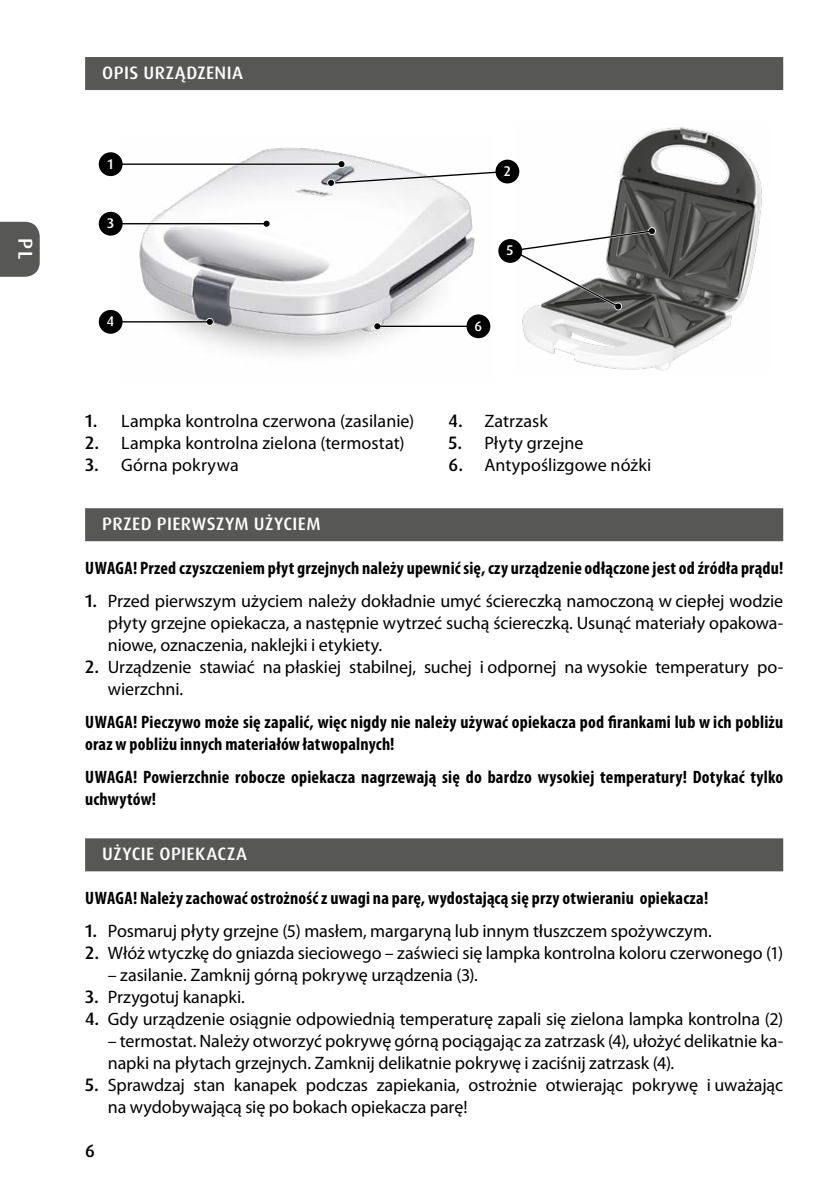
<style>
.page{position:relative;width:840px;height:1191px;background:#fff}
.page>*{position:absolute;margin:0;border:0;box-sizing:border-box;transform-origin:0 0}
.t1{font:500 20px "Dax Pro";color:#fff}
.t2{font:18px/22px "Myriad Pro";letter-spacing:-.005em;color:#000}
.t3{font:700 condensed 18px/22px "Myriad Pro";letter-spacing:.01em;color:#000}
.t4{font:500 18px "Dax Pro";letter-spacing:.025em;color:#fff}
.t5{font:500 18px "Dax Pro";color:#000}
.t6{font:500 14px "Dax Pro";color:#fff}
.s1{font-family:"Dax Pro";font-weight:500}
</style>
<div class="page">
<svg style="left:0;top:222px;width:40px;height:55px;background:#5f5f5e"></svg>
<div style="left:85px;top:57px;width:697px;height:33px;background:#575756"></div>
<img style="left:120px;top:147px;width:371px;height:208px">
<img style="left:514px;top:127px;width:248px;height:244px">
<div style="left:337px;top:160px;width:8px;height:8px;background:#f5f5f7;border-radius:50%"></div>
<hr style="left:111px;top:163px;width:230px;height:2px;background:#000">
<hr style="left:111px;top:223px;width:155px;height:2px;background:#fff">
<svg style="left:262px;top:220px;width:8px;height:8px"></svg>
<hr style="left:111px;top:223px;width:155px;height:1px;background:#000">
<svg style="left:263px;top:221px;width:6px;height:6px"></svg>
<hr style="left:111px;top:321px;width:99px;height:2px;background:#fff">
<hr style="left:111px;top:321px;width:99px;height:1px;background:#000">
<svg style="left:207px;top:319px;width:6px;height:6px"></svg>
<hr style="left:377px;top:325px;width:99px;height:2px;background:#fff">
<svg style="left:373px;top:322px;width:8px;height:8px"></svg>
<hr style="left:377px;top:326px;width:99px;height:1px;background:#000">
<svg style="left:374px;top:323px;width:6px;height:6px"></svg>
<svg style="left:513px;top:228px;width:141px;height:81px"></svg>
<svg style="left:614px;top:303px;width:7px;height:6px"></svg>
<div style="left:99px;top:152px;width:23px;height:24px;background:#000;border-radius:50%"></div>
<div style="left:99px;top:212px;width:23px;height:24px;background:#000;border-radius:50%"></div>
<div style="left:99px;top:310px;width:23px;height:24px;background:#000;border-radius:50%"></div>
<div style="left:466px;top:314px;width:24px;height:24px;background:#000;border-radius:50%"></div>
<div style="left:498px;top:239px;width:24px;height:24px;background:#000;border-radius:50%"></div>
<svg style="left:328px;top:161px;width:181px;height:25px"></svg>
<div style="left:495px;top:160px;width:24px;height:23px;background:#000;border-radius:50%"></div>
<div style="left:85px;top:508px;width:697px;height:33px;background:#575756"></div>
<div style="left:85px;top:838px;width:697px;height:33px;background:#575756"></div>
<p class="t1" style="left:38px;top:238px;width:23px;rotate:90deg">PL</p>
<p class="t4" style="left:102px;top:61px;width:142px">OPIS URZĄDZENIA</p>
<p class="t6" style="left:107px;top:155px;width:7px">1</p>
<p class="t6" style="left:107px;top:214px;width:8px">3</p>
<p class="t6" style="left:503px;top:162px;width:9px">2</p>
<p class="t6" style="left:506px;top:241px;width:8px">5</p>
<p class="t6" style="left:107px;top:312px;width:9px">4</p>
<p class="t6" style="left:474px;top:317px;width:9px">6</p>
<p class="t2" style="left:85px;top:410px;width:330px"><span class="s1">1.</span> Lampka kontrolna czerwona (zasilanie)</p>
<p class="t2" style="left:85px;top:432px;width:321px"><span class="s1">2.</span> Lampka kontrolna zielona (termostat)</p>
<p class="t2" style="left:85px;top:454px;width:155px"><span class="s1">3.</span> Górna pokrywa</p>
<p class="t2" style="left:448px;top:410px;width:101px"><span class="s1">4.</span> Zatrzask</p>
<p class="t2" style="left:448px;top:432px;width:137px"><span class="s1">5.</span> Płyty grzejne</p>
<p class="t2" style="left:448px;top:454px;width:204px"><span class="s1">6.</span> Antypoślizgowe nóżki</p>
<p class="t4" style="left:102px;top:512px;width:220px">PRZED PIERWSZYM UŻYCIEM</p>
<p class="t3" style="left:85px;top:557px;width:699px">UWAGA! Przed czyszczeniem płyt grzejnych należy upewnić się, czy urządzenie odłączone jest od źródła prądu!</p>
<p class="t2" style="left:108px;top:590px;width:676px;text-align:justify;text-indent:-23px"><span class="s1">1.</span> Przed pierwszym użyciem należy dokładnie umyć ściereczką namoczoną w ciepłej wodzie płyty grzejne opiekacza, a następnie wytrzeć suchą ściereczką. Usunąć materiały opakowa&shy;niowe, oznaczenia, naklejki i etykiety.</p>
<p class="t2" style="left:108px;top:656px;width:676px;text-indent:-23px"><span class="s1">2.</span> Urządzenie stawiać na płaskiej stabilnej, suchej i odpornej na wysokie temperatury po&shy;wierzchni.</p>
<p class="t3" style="left:85px;top:711px;width:699px">UWAGA! Pieczywo może się zapalić, więc nigdy nie należy używać opiekacza pod firankami lub w ich pobliżu oraz w pobliżu innych materiałów łatwopalnych!</p>
<p class="t3" style="left:85px;top:766px;width:699px">UWAGA! Powierzchnie robocze opiekacza nagrzewają się do bardzo wysokiej temperatury! Dotykać tylko uchwytów!</p>
<p class="t4" style="left:102px;top:842px;width:146px">UŻYCIE OPIEKACZA</p>
<p class="t3" style="left:85px;top:887px;width:624px">UWAGA! Należy zachować ostrożność z uwagi na parę, wydostającą się przy otwieraniu opiekacza!</p>
<p class="t2" style="left:85px;top:920px;width:627px"><span class="s1">1.</span> Posmaruj płyty grzejne (5) masłem, margaryną lub innym tłuszczem spożywczym.</p>
<p class="t2" style="left:85px;top:942px;width:699px"><span class="s1">2.</span> Włóż wtyczkę do gniazda sieciowego – zaświeci się lampka kontrolna koloru czerwonego (1)</p>
<p class="t2" style="left:108px;top:964px;width:371px">– zasilanie. Zamknij górną pokrywę urządzenia (3).</p>
<p class="t2" style="left:85px;top:986px;width:161px"><span class="s1">3.</span> Przygotuj kanapki.</p>
<p class="t2" style="left:85px;top:1008px;width:699px"><span class="s1">4.</span> Gdy urządzenie osiągnie odpowiednią temperaturę zapali się zielona lampka kontrolna (2)</p>
<p class="t2" style="left:108px;top:1030px;width:676px">– termostat. Należy otworzyć pokrywę górną pociągając za zatrzask (4), ułożyć delikatnie ka&shy;napki na płytach grzejnych. Zamknij delikatnie pokrywę i zaciśnij zatrzask (4).</p>
<p class="t2" style="left:108px;top:1074px;width:676px;text-indent:-23px"><span class="s1">5.</span> Sprawdzaj stan kanapek podczas zapiekania, ostrożnie otwierając pokrywę i uważając na wydobywającą się po bokach opiekacza parę!</p>
<p class="t5" style="left:85px;top:1139px;width:11px">6</p>
</div>
